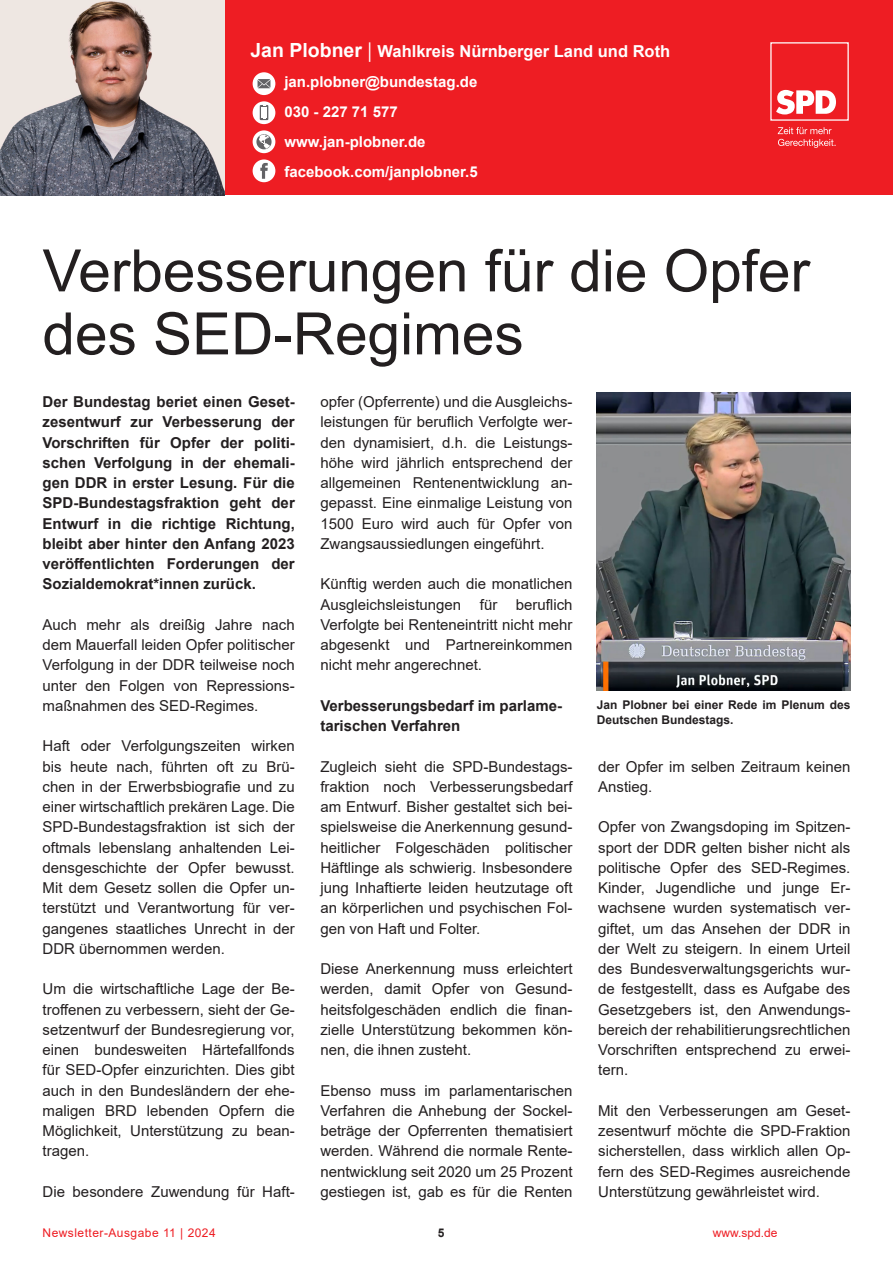
<style>
.page{position:relative;width:893px;height:1263px;background:#fff}
.page>*{position:absolute;margin:0;border:0;box-sizing:border-box;transform-origin:0 0}
.t1{font:58.5px/63px "Arial";color:#231f20}
.t2{font:700 16.5px "Arial";color:#fff}
.t3{font:15px/20.2px "Arial";color:#231f20;text-align:justify}
.t4{font:700 15px/20.2px "Arial";color:#231f20;text-align:justify}
.t5{font:700 15px/30px "Arial";color:#fff}
.t6{font:700 12px/15px "Arial";color:#231f20}
.t7{font:12px "Arial";letter-spacing:.04em;color:#ee1d23}
.s1{font-size:19.5px}
.s2{font-family:"Myriad Pro";font-weight:400;font-size:19.5px}
</style>
<div class="page">
<div style="left:172px;top:0;width:721px;height:195px;background:#ee1d23"></div>
<svg style="left:770px;top:42px;width:79px;height:79px"></svg>
<svg style="left:778px;top:127px;width:58px;height:21px"></svg>
<img style="left:0;top:0;width:225px;height:195px">
<div style="left:253px;top:159px;width:22px;height:23px;background:#fff;border-radius:50%"></div>
<svg style="left:260px;top:163px;width:8px;height:16px"></svg>
<div style="left:253px;top:130px;width:22px;height:23px;background:#fff;border-radius:50%"></div>
<svg style="left:256px;top:134px;width:16px;height:15px"></svg>
<svg style="left:253px;top:101px;width:22px;height:23px"></svg>
<svg style="left:260px;top:105px;width:8px;height:15px"></svg>
<div style="left:261px;top:107px;width:6px;height:10px;background:#fff"></div>
<div style="left:253px;top:72px;width:22px;height:23px;background:#fff;border-radius:50%"></div>
<svg style="left:258px;top:79px;width:12px;height:9px"></svg>
<img style="left:597px;top:392px;width:253px;height:299px">
<p class="t2" style="left:250px;top:40px;width:421px"><span class="s1">Jan Plobner</span> <span class="s2">|</span> Wahlkreis Nürnberger Land und Roth</p>
<p class="t5" style="left:284px;top:67px;width:195px">jan.plobner@bundestag.de<br>030 - 227 71 577 www.jan-plobner.de facebook.com/janplobner.5</p>
<p class="t1" style="left:43px;top:239px;width:769px">Verbesserungen für die Opfer des SED-Regimes</p>
<p class="t4" style="left:43px;top:392px;width:254px">Der Bundestag beriet einen Geset&shy;zesentwurf zur Verbesserung der Vorschriften für Opfer der politi&shy;schen Verfolgung in der ehemali&shy;gen DDR in erster Lesung. Für die SPD-Bundestagsfraktion geht der Entwurf in die richtige Richtung, bleibt aber hinter den Anfang 2023 veröffentlichten Forderungen der Sozialdemokrat*innen zurück.</p>
<p class="t3" style="left:43px;top:614px;width:254px">Auch mehr als dreißig Jahre nach dem Mauerfall leiden Opfer politischer Verfolgung in der DDR teilweise noch unter den Folgen von Repressions&shy;maßnahmen des SED-Regimes.</p>
<p class="t3" style="left:43px;top:736px;width:254px">Haft oder Verfolgungszeiten wirken bis heute nach, führten oft zu Brü&shy;chen in der Erwerbsbiografie und zu einer wirtschaftlich prekären Lage. Die SPD-Bundestagsfraktion ist sich der oftmals lebenslang anhaltenden Lei&shy;densgeschichte der Opfer bewusst.<br>Mit dem Gesetz sollen die Opfer un&shy;terstützt und Verantwortung für ver&shy;gangenes staatliches Unrecht in der DDR übernommen werden.</p>
<p class="t3" style="left:43px;top:979px;width:254px">Um die wirtschaftliche Lage der Be&shy;troffenen zu verbessern, sieht der Ge&shy;setzentwurf der Bundesregierung vor, einen bundesweiten Härtefallfonds für SED-Opfer einzurichten. Dies gibt auch in den Bundesländern der ehe&shy;maligen BRD lebenden Opfern die Möglichkeit, Unterstützung zu bean&shy;tragen.</p>
<p class="t3" style="left:43px;top:1181px;width:254px">Die besondere Zuwendung für Haft-</p>
<p class="t3" style="left:320px;top:392px;width:254px">opfer (Opferrente) und die Ausgleichs&shy;leistungen für beruflich Verfolgte wer&shy;den dynamisiert, d.h. die Leistungs&shy;höhe wird jährlich entsprechend der allgemeinen Rentenentwicklung an&shy;gepasst. Eine einmalige Leistung von 1500 Euro wird auch für Opfer von Zwangsaussiedlungen eingeführt.</p>
<p class="t3" style="left:320px;top:574px;width:254px">Künftig werden auch die monatlichen Ausgleichsleistungen für beruflich Verfolgte bei Renteneintritt nicht mehr abgesenkt und Partnereinkommen nicht mehr angerechnet.</p>
<p class="t4" style="left:320px;top:696px;width:243px">Verbesserungsbedarf im parlame&shy;tarischen Verfahren</p>
<p class="t3" style="left:320px;top:756px;width:254px">Zugleich sieht die SPD-Bundestags&shy;fraktion noch Verbesserungsbedarf am Entwurf. Bisher gestaltet sich bei&shy;spielsweise die Anerkennung gesund&shy;heitlicher Folgeschäden politischer Häftlinge als schwierig. Insbesondere jung Inhaftierte leiden heutzutage oft an körperlichen und psychischen Fol&shy;gen von Haft und Folter.</p>
<p class="t3" style="left:320px;top:959px;width:254px">Diese Anerkennung muss erleichtert werden, damit Opfer von Gesund&shy;heitsfolgeschäden endlich die finan&shy;zielle Unterstützung bekommen kön&shy;nen, die ihnen zusteht.</p>
<p class="t3" style="left:320px;top:1080px;width:254px">Ebenso muss im parlamentarischen Verfahren die Anhebung der Sockel&shy;beträge der Opferrenten thematisiert werden. Während die normale Rente&shy;nentwicklung seit 2020 um 25 Prozent gestiegen ist, gab es für die Renten</p>
<p class="t6" style="left:597px;top:697px;width:255px">Jan Plobner bei einer Rede im Plenum des<br>Deutschen Bundestags.</p>
<p class="t3" style="left:598px;top:756px;width:254px">der Opfer im selben Zeitraum keinen<br>Anstieg.</p>
<p class="t3" style="left:598px;top:817px;width:254px">Opfer von Zwangsdoping im Spitzen&shy;sport der DDR gelten bisher nicht als politische Opfer des SED-Regimes.<br>Kinder, Jugendliche und junge Er&shy;wachsene wurden systematisch ver&shy;giftet, um das Ansehen der DDR in der Welt zu steigern. In einem Urteil des Bundesverwaltungsgerichts wur&shy;de festgestellt, dass es Aufgabe des Gesetzgebers ist, den Anwendungs&shy;bereich der rehabilitierungsrechtlichen Vorschriften entsprechend zu erwei&shy;tern.</p>
<p class="t3" style="left:598px;top:1100px;width:254px">Mit den Verbesserungen am Geset&shy;zesentwurf möchte die SPD-Fraktion sicherstellen, dass wirklich allen Op&shy;fern des SED-Regimes ausreichende Unterstützung gewährleistet wird.</p>
<p class="t7" style="left:43px;top:1225px;width:175px">Newsletter-Ausgabe 11 | 2024</p>
<p class="t6" style="left:438px;top:1226px;width:8px">5</p>
<p class="t7" style="left:713px;top:1225px;width:66px">www.spd.de</p>
</div>
